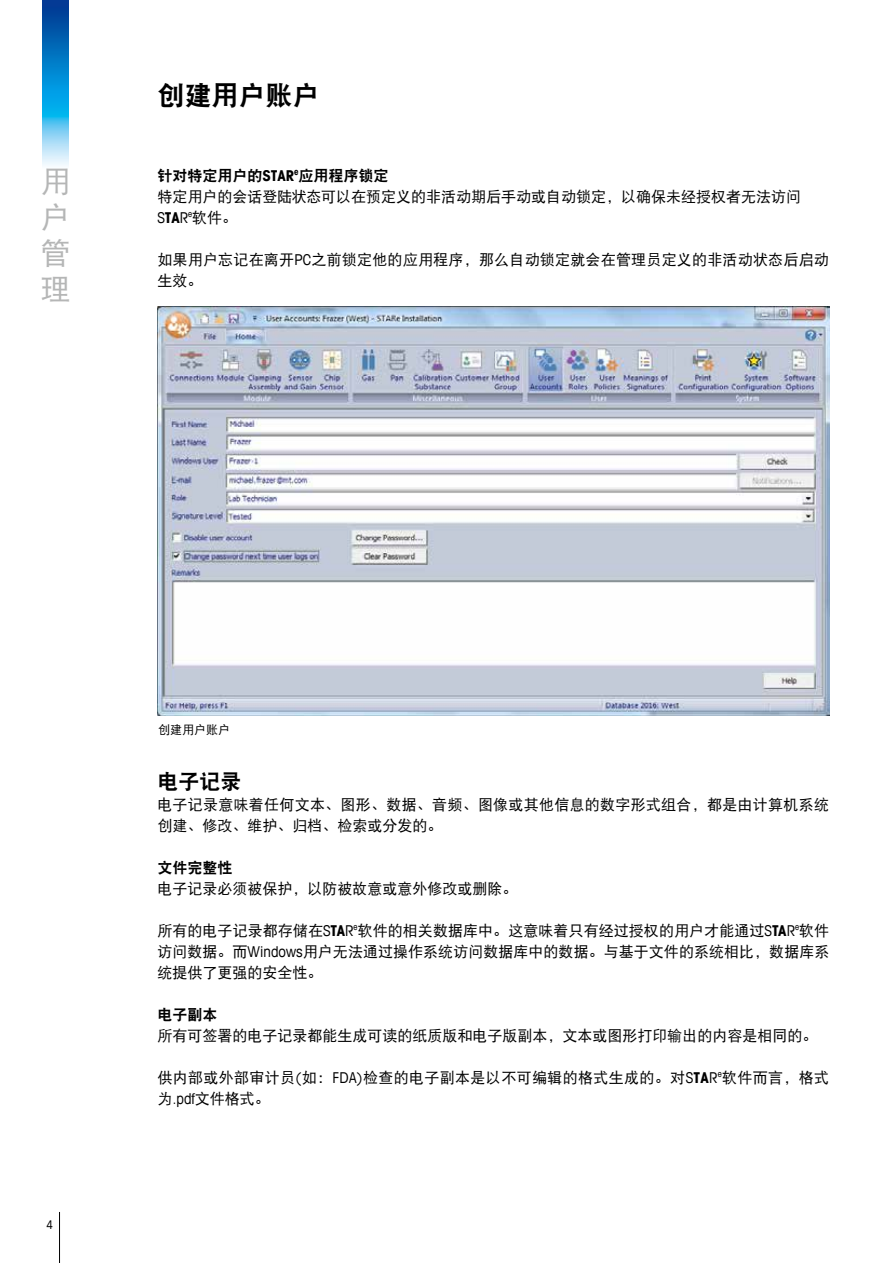
<style>
.page{position:relative;width:893px;height:1263px;background:#fff}
.page>*{position:absolute;margin:0;border:0;box-sizing:border-box;transform-origin:0 0}
.t1{font:30px/36px "DFP Hei W5";color:#b5b6b6;text-align:justify}
.t2{font:27px "DFP Hei W9";color:#000}
.t3{font:21px "DFP Hei W9";color:#000}
.t4{font:15px/21px "DFP Hei W5";letter-spacing:.005em;color:#000}
.t5{font:15px/21px "DFP Hei W5";letter-spacing:.025em;color:#000}
.t6{font:15px "DFP Hei W9";color:#000}
.t7{font:12px "DFP Hei W5";color:#000}
.t8{font:condensed 12px "Avant Garde Com";color:#000}
.s1{font-family:"Avant Garde Com";font-weight:700;font-stretch:condensed}
.s2{font-family:"Avant Garde Com";font-stretch:condensed}
</style>
<div class="page">
<img style="left:43px;top:0;width:25px;height:166px">
<hr style="left:59px;top:1212px;width:1px;height:51px;background:#000">
<img style="left:157px;top:306px;width:672px;height:410px">
<h1 class="t1" style="left:41px;top:163px;width:31px">用户管理</h1>
<h2 class="t2" style="left:157px;top:80px;width:163px">创建用户账户</h2>
<p class="t6" style="left:157px;top:167px;width:233px">针对特定用户的<span class="s1">STAR</span><sup>e</sup>应用程序锁定</p>
<p class="t4" style="left:157px;top:186px;width:645px">特定用户的会话登陆状态可以在预定义的非活动期后手动或自动锁定，以确保未经授权者无法访问<br><span class="s2">S</span><span class="s1">TA</span><span class="s2">R</span><sup>e</sup>软件。</p>
<p class="t4" style="left:157px;top:249px;width:673px">如果用户忘记在离开<span class="s2">PC</span>之前锁定他的应用程序，那么自动锁定就会在管理员定义的非活动状态后启动生效。</p>
<p class="t8" style="left:47px;top:1217px;width:8px">4</p>
<p class="t7" style="left:158px;top:723px;width:73px">创建用户账户</p>
<h3 class="t3" style="left:157px;top:770px;width:85px">电子记录</h3>
<p class="t4" style="left:157px;top:794px;width:673px">电子记录意味着任何文本、图形、数据、音频、图像或其他信息的数字形式组合，都是由计算机系统创建、修改、维护、归档、检索或分发的。</p>
<p class="t6" style="left:157px;top:860px;width:76px">文件完整性</p>
<p class="t4" style="left:157px;top:878px;width:361px">电子记录必须被保护，以防被故意或意外修改或删除。</p>
<p class="t4" style="left:157px;top:920px;width:674px;text-align:justify">所有的电子记录都存储在<span class="s2">S</span><span class="s1">TA</span><span class="s2">R</span><sup>e</sup>软件的相关数据库中。这意味着只有经过授权的用户才能通过<span class="s2">S</span><span class="s1">TA</span><span class="s2">R</span><sup>e</sup>软件访问数据。而<span class="s2">Windows</span>用户无法通过操作系统访问数据库中的数据。与基于文件的系统相比，数据库系统提供了更强的安全性。</p>
<p class="t6" style="left:157px;top:1007px;width:61px">电子副本</p>
<p class="t4" style="left:157px;top:1025px;width:661px">所有可签署的电子记录都能生成可读的纸质版和电子版副本，文本或图形打印输出的内容是相同的。</p>
<p class="t5" style="left:157px;top:1067px;width:673px">供内部或外部审计员<span class="s2">(</span>如：<span class="s2">FDA)</span>检查的电子副本是以不可编辑的格式生成的。对<span class="s2">S</span><span class="s1">TA</span><span class="s2">R</span><sup>e</sup>软件而言，格式为<span class="s2">.pdf</span>文件格式。</p>
</div>
